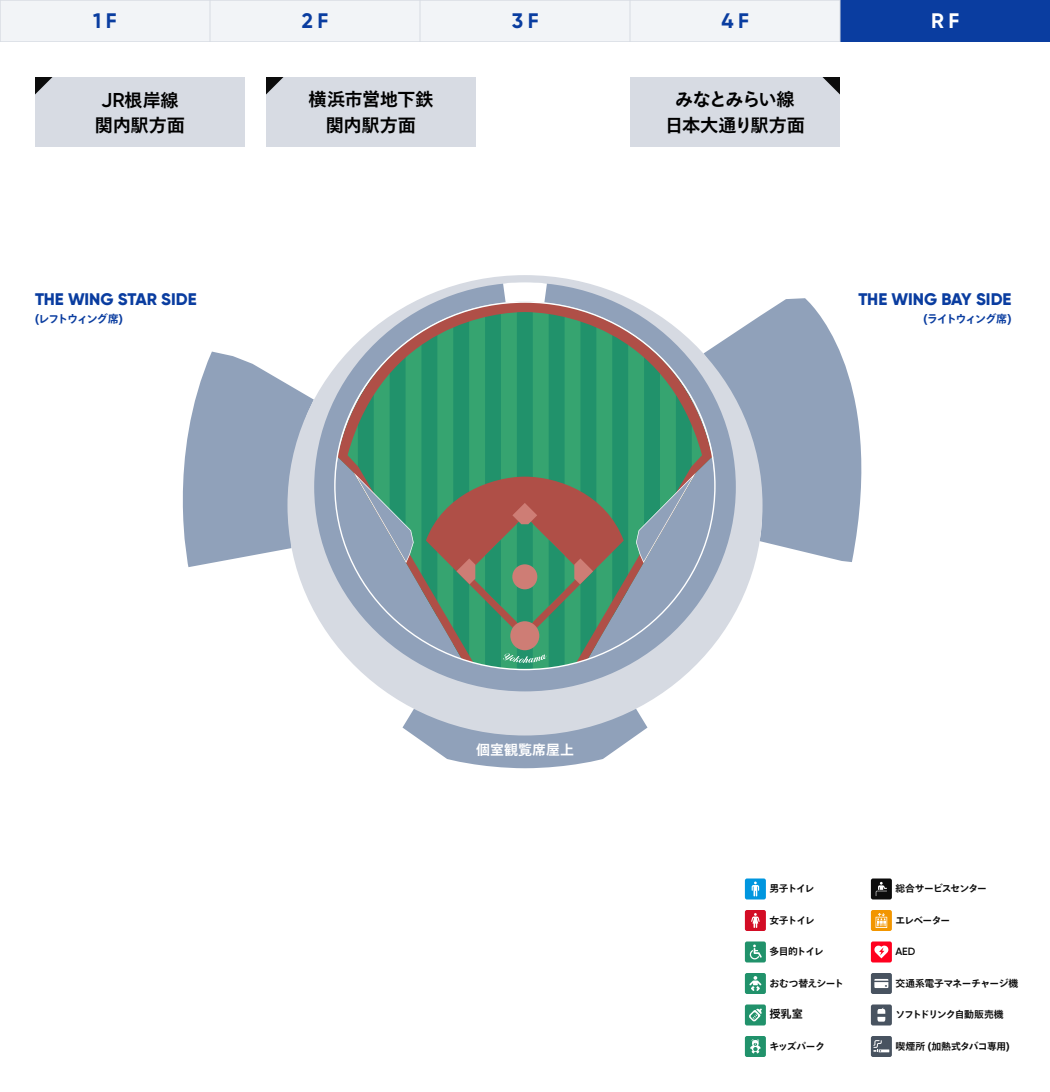
<style>
.page{position:relative;width:1050px;height:1092px;background:#fff}
.page>*{position:absolute;margin:0;border:0;box-sizing:border-box;transform-origin:0 0}
.t1{font:700 21px "Gilroy";color:#0a3da0}
.t2{font:700 21px "Gilroy";color:#fff}
.t3{font:700 18.2px/25.2px "Tazugane Gothic Std N";letter-spacing:-.02em;color:#000;text-align:center}
.t4{font:700 18.2px/25.2px "Tazugane Gothic Std N";letter-spacing:-.06em;color:#000;text-align:center}
.t5{font:800 16.8px "Gilroy";letter-spacing:-.005em;color:#0a3da0}
.t6{font:700 14px "Tazugane Gothic Std N";color:#fff}
.t7{font:700 11.2px "Tazugane Gothic Std N";letter-spacing:-.12em;color:#0a3da0}
.t8{font:700 11.2px "Tazugane Gothic Std N";color:#0c0c0c}
.t9{font:600 10.5px "Gilroy";color:#0c0c0c}
.t10{font:700 9.8px "Tazugane Gothic Std N";letter-spacing:-.065em;color:#0c0c0c}
.t11{font:700 9.8px "Tazugane Gothic Std N";letter-spacing:-.035em;color:#0c0c0c}
.t12{font:700 9.8px "Tazugane Gothic Std N";letter-spacing:-.095em;color:#0c0c0c}
.t13{font:700 9.8px "Tazugane Gothic Std N";letter-spacing:-.085em;color:#0c0c0c}
.s1{font-family:"Gilroy";font-weight:600;font-size:20.02px}
</style>
<div class="page">
<svg style="left:182px;top:352px;width:132px;height:215px"></svg>
<svg style="left:736px;top:298px;width:126px;height:264px;fill:#90a1ba"></svg>
<svg style="left:403px;top:709px;width:245px;height:59px"></svg>
<div style="left:287px;top:275px;width:476px;height:461px;background:#d6dae2;border-radius:50%"></div>
<svg style="left:314px;top:298px;width:422px;height:393px"></svg>
<svg style="left:421px;top:282px;width:207px;height:404px"></svg>
<svg style="left:335px;top:301px;width:381px;height:370px;background:#6d9b89"></svg>
<div style="left:745px;top:910px;width:21px;height:21px;background:#d30c25;border-radius:2px"></div>
<svg style="left:751px;top:913px;width:9px;height:15px"></svg>
<div style="left:745px;top:878px;width:21px;height:21px;background:#0096df;border-radius:2px"></div>
<svg style="left:752px;top:882px;width:7px;height:14px"></svg>
<div style="left:745px;top:941px;width:21px;height:21px;background:#21926b;border-radius:2px"></div>
<svg style="left:750px;top:945px;width:12px;height:14px"></svg>
<div style="left:745px;top:973px;width:21px;height:21px;background:#21926b;border-radius:2px"></div>
<svg style="left:749px;top:976px;width:12px;height:15px"></svg>
<div style="left:745px;top:1004px;width:21px;height:22px;background:#21926b;border-radius:2px"></div>
<svg style="left:749px;top:1009px;width:13px;height:13px"></svg>
<div style="left:745px;top:1036px;width:21px;height:21px;background:#21926b;border-radius:2px"></div>
<svg style="left:750px;top:1039px;width:11px;height:14px"></svg>
<div style="left:871px;top:910px;width:21px;height:21px;background:#f29600;border-radius:2px"></div>
<svg style="left:876px;top:913px;width:11px;height:15px"></svg>
<div style="left:871px;top:878px;width:21px;height:21px;background:#0c0c0c;border-radius:2px"></div>
<svg style="left:876px;top:882px;width:11px;height:14px"></svg>
<div style="left:871px;top:941px;width:21px;height:21px;background:#ff001f;border-radius:2px"></div>
<svg style="left:874px;top:945px;width:15px;height:13px"></svg>
<div style="left:871px;top:1036px;width:21px;height:21px;background:#485360;border-radius:2px"></div>
<svg style="left:873px;top:1040px;width:16px;height:12px"></svg>
<div style="left:871px;top:973px;width:21px;height:21px;background:#485360;border-radius:2px"></div>
<svg style="left:874px;top:979px;width:14px;height:9px"></svg>
<div style="left:871px;top:1004px;width:21px;height:22px;background:#485360;border-radius:2px"></div>
<svg style="left:877px;top:1008px;width:8px;height:14px"></svg>
<div style="left:35px;top:77px;width:210px;height:70px;background:#d7dbe3"></div>
<div style="left:266px;top:77px;width:210px;height:70px;background:#d7dbe3"></div>
<svg style="left:35px;top:77px;width:17px;height:17px"></svg>
<svg style="left:266px;top:77px;width:18px;height:17px"></svg>
<div style="left:630px;top:77px;width:210px;height:70px;background:#d7dbe3"></div>
<svg style="left:822px;top:77px;width:18px;height:17px"></svg>
<div style="left:0;top:0;width:840px;height:42px;background:#f2f4f7"></div>
<div style="left:840px;top:0;width:210px;height:42px;background:#0a3da0"></div>
<hr style="left:210px;top:0;width:1px;height:42px;background:#d7dbe3">
<hr style="left:420px;top:0;width:1px;height:42px;background:#d7dbe3">
<hr style="left:630px;top:0;width:1px;height:42px;background:#d7dbe3">
<hr style="left:840px;top:0;width:1px;height:42px;background:#d7dbe3">
<h1 class="t1" style="left:93px;top:8px;width:25px">1 F</h1>
<h1 class="t1" style="left:302px;top:8px;width:28px">2 F</h1>
<h1 class="t1" style="left:512px;top:8px;width:28px">3 F</h1>
<h1 class="t1" style="left:721px;top:8px;width:29px">4 F</h1>
<h1 class="t2" style="left:931px;top:8px;width:30px">R F</h1>
<h2 class="t3" style="left:95px;top:89px;width:92px"><span class="s1">JR</span>根岸線関内駅方面</h2>
<h3 class="t5" style="left:35px;top:288px;width:163px">THE WING STAR SIDE</h3>
<p class="t7" style="left:35px;top:311px;width:89px">(レフトウィング席)</p>
<h2 class="t3" style="left:309px;top:89px;width:126px">横浜市営地下鉄関内駅方面</h2>
<h2 class="t4" style="left:665px;top:89px;width:141px">みなとみらい線日本大通り駅方面</h2>
<h3 class="t5" style="left:858px;top:288px;width:155px">THE WING BAY SIDE</h3>
<p class="t7" style="left:924px;top:311px;width:89px">(ライトウィング席)</p>
<h3 class="t6" style="left:476px;top:741px;width:99px">個室観覧席屋上</h3>
<p class="t10" style="left:769px;top:882px;width:47px">男子トイレ</p>
<p class="t10" style="left:769px;top:913px;width:47px">女子トイレ</p>
<p class="t10" style="left:769px;top:945px;width:56px">多目的トイレ</p>
<p class="t10" style="left:769px;top:976px;width:76px">おむつ替えシート</p>
<p class="t8" style="left:769px;top:1006px;width:35px">授乳室</p>
<p class="t10" style="left:769px;top:1039px;width:57px">キッズパーク</p>
<p class="t13" style="left:895px;top:882px;width:93px">総合サービスセンター</p>
<p class="t10" style="left:895px;top:913px;width:57px">エレベーター</p>
<p class="t9" style="left:895px;top:945px;width:21px">AED</p>
<p class="t10" style="left:895px;top:976px;width:124px">交通系電子マネーチャージ機</p>
<p class="t12" style="left:895px;top:1008px;width:110px">ソフトドリンク自動販売機</p>
<p class="t11" style="left:895px;top:1039px;width:116px">喫煙所 (加熱式タバコ専用)</p>
</div>
